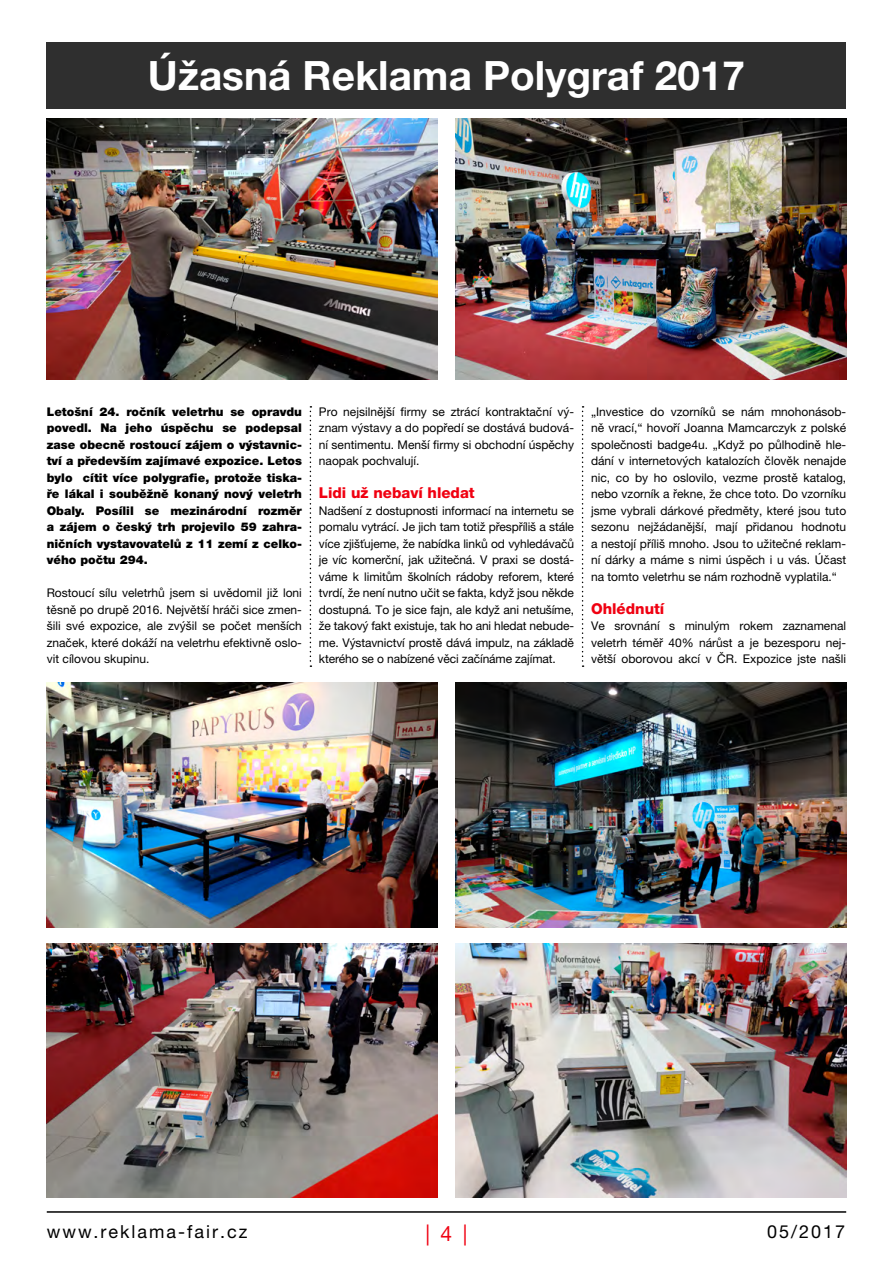
<style>
.page{position:relative;width:893px;height:1263px;background:#fff}
.page>*{position:absolute;margin:0;border:0;box-sizing:border-box;transform-origin:0 0}
.t1{font:700 40.5px "Helvetica Neue LT Pro";color:#fff}
.t2{font:21px "Helvetica Neue LT Pro";color:#f00011}
.t3{font:18px "Helvetica Neue LT Pro";letter-spacing:.11em;color:#000}
.t4{font:800 15px "Helvetica Neue LT Pro";color:#f00011}
.t5{font:12px/16.5px "Helvetica Neue LT Pro";color:#000;text-align:justify}
.t6{font:900 12px/16.5px "Helvetica Neue LT Pro";color:#000;text-align:justify}
</style>
<div class="page">
<hr style="left:47px;top:1211px;width:799px;height:2px;background:#000">
<svg style="left:582px;top:406px;width:2px;height:261px"></svg>
<svg style="left:310px;top:406px;width:1px;height:261px"></svg>
<img style="left:455px;top:119px;width:391px;height:260px">
<img style="left:455px;top:944px;width:391px;height:253px">
<img style="left:47px;top:119px;width:391px;height:260px">
<img style="left:455px;top:682px;width:391px;height:245px">
<img style="left:47px;top:682px;width:391px;height:245px">
<img style="left:47px;top:944px;width:391px;height:253px">
<div style="left:47px;top:43px;width:799px;height:66px;background:#2f2f2f"></div>
<h1 class="t1" style="left:148px;top:50px;width:598px">Úžasná Reklama Polygraf 2017</h1>
<p class="t6" style="left:47px;top:403px;width:257px">Letošní 24. ročník veletrhu se opravdu povedl. Na jeho úspěchu se podepsal zase obecně rostoucí zájem o výstavnic&shy;tví a především zajímavé expozice. Letos bylo cítit více polygrafie, protože tiska&shy;ře lákal i souběžně konaný nový veletrh Obaly. Posílil se mezinárodní rozměr a zájem o český trh projevilo 59 zahra&shy;ničních vystavovatelů z 11 zemí z celko&shy;vého počtu 294.</p>
<p class="t5" style="left:47px;top:584px;width:257px">Rostoucí sílu veletrhů jsem si uvědomil již loni těsně po drupě 2016. Největší hráči sice zmen&shy;šili své expozice, ale zvýšil se počet menších značek, které dokáží na veletrhu efektivně oslo&shy;vit cílovou skupinu.</p>
<p class="t5" style="left:319px;top:403px;width:257px">Pro nejsilnější firmy se ztrácí kontraktační vý&shy;znam výstavy a do popředí se dostává budová&shy;ní sentimentu. Menší firmy si obchodní úspěchy naopak pochvalují.</p>
<p class="t4" style="left:319px;top:484px;width:157px">Lidi už nebaví hledat</p>
<p class="t5" style="left:319px;top:502px;width:257px">Nadšení z dostupnosti informací na internetu se pomalu vytrácí. Je jich tam totiž přespříliš a stále více zjišťujeme, že nabídka linků od vyhledávačů je víc komerční, jak užitečná. V praxi se dostá&shy;váme k limitům školních rádoby reforem, které tvrdí, že není nutno učit se fakta, když jsou někde dostupná. To je sice fajn, ale když ani netušíme, že takový fakt existuje, tak ho ani hledat nebude&shy;me. Výstavnictví prostě dává impulz, na základě kterého se o nabízené věci začínáme zajímat.</p>
<p class="t5" style="left:591px;top:403px;width:257px">„Investice do vzorníků se nám mnohonásob&shy;ně vrací,“ hovoří Joanna Mamcarczyk z polské společnosti badge4u. „Když po půlhodině hle&shy;dání v internetových katalozích člověk nenajde nic, co by ho oslovilo, vezme prostě katalog, nebo vzorník a řekne, že chce toto. Do vzorníku jsme vybrali dárkové předměty, které jsou tuto sezonu nejžádanější, mají přidanou hodnotu a nestojí příliš mnoho. Jsou to užitečné reklam&shy;ní dárky a máme s nimi úspěch i u vás. Účast na tomto veletrhu se nám rozhodně vyplatila.“</p>
<p class="t4" style="left:591px;top:599px;width:75px">Ohlédnutí</p>
<p class="t5" style="left:591px;top:617px;width:257px">Ve srovnání s minulým rokem zaznamenal veletrh téměř 40% nárůst a je bezesporu nej&shy;větší oborovou akcí v ČR. Expozice jste našli</p>
<h3 class="t3" style="left:47px;top:1221px;width:202px">www.reklama-fair.cz</h3>
<h2 class="t2" style="left:425px;top:1220px;width:43px">| 4 |</h2>
<h3 class="t3" style="left:767px;top:1221px;width:79px">05/2017</h3>
</div>
